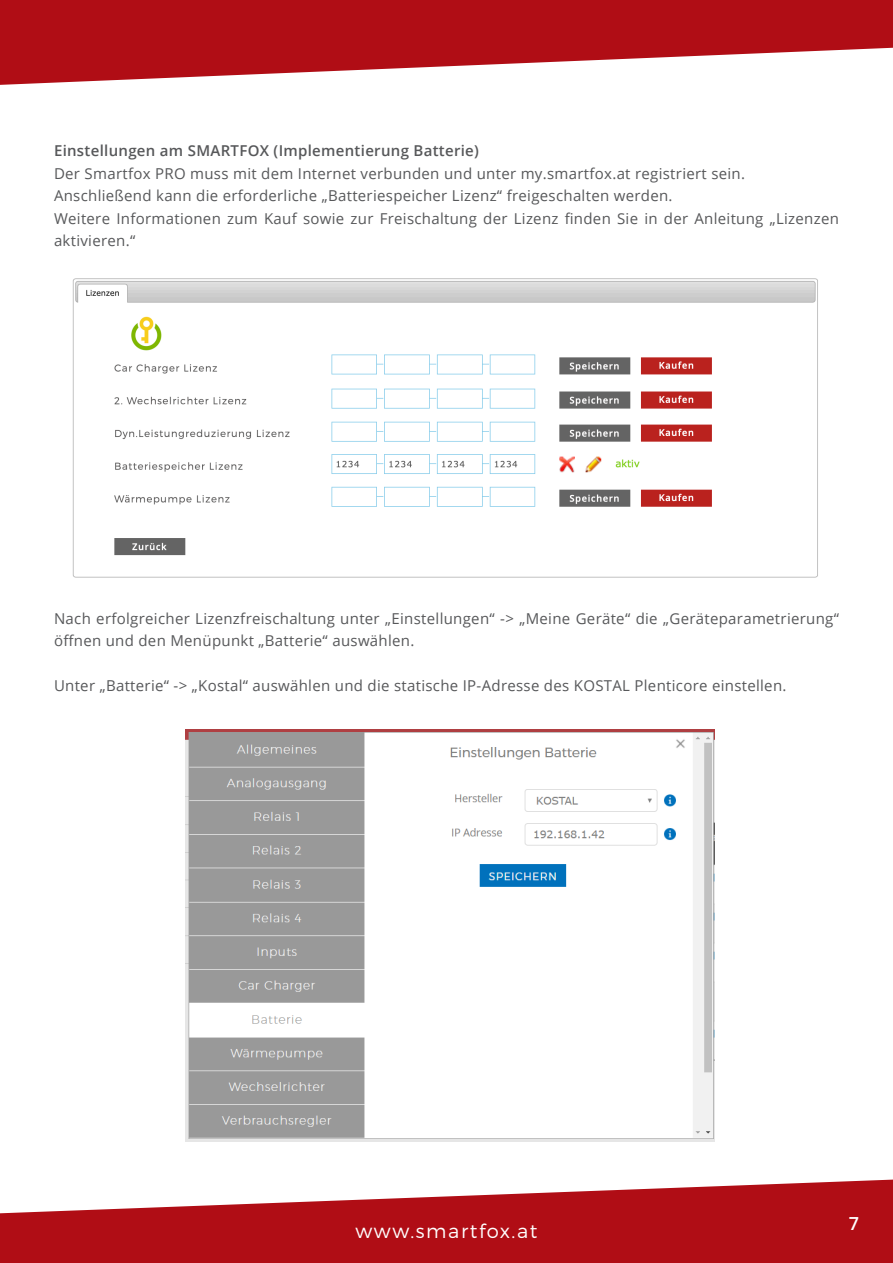
<style>
.page{position:relative;width:893px;height:1263px;background:#fff}
.page>*{position:absolute;margin:0;border:0;box-sizing:border-box;transform-origin:0 0}
.t1{font:300 19.5px "Montserrat";letter-spacing:.08em;color:#fff}
.t2{font:600 18px "Open Sans";color:#fff}
.BASE_TEXT{font:15px/22.5px "Open Sans";letter-spacing:.02em;color:#57585a}
.BASE_TEXT-2{font:600 15px "Open Sans";letter-spacing:.02em;color:#57585a}
</style>
<div class="page">
<svg style="left:0;top:1179px;width:893px;height:84px;fill:#b00d15"></svg>
<svg style="left:0;top:0;width:893px;height:85px;fill:#b00d15"></svg>
<img style="left:72px;top:278px;width:746px;height:300px">
<img style="left:186px;top:729px;width:528px;height:412px">
<p class="BASE_TEXT-2" style="left:54px;top:140px;width:426px">Einstellungen am SMARTFOX (Implementierung Batterie)</p>
<p class="BASE_TEXT" style="left:54px;top:161px;width:693px">Der Smartfox PRO muss mit dem Internet verbunden und unter my.smartfox.at registriert sein.</p>
<p class="BASE_TEXT" style="left:54px;top:184px;width:620px">Anschließend kann die erforderliche „Batteriespeicher Lizenz“ freigeschalten werden.</p>
<p class="BASE_TEXT" style="left:54px;top:206px;width:787px">Weitere Informationen zum Kauf sowie zur Freischaltung der Lizenz finden Sie in der Anleitung „Lizenzen aktivieren.“</p>
<p class="BASE_TEXT" style="left:54px;top:607px;width:786px">Nach erfolgreicher Lizenzfreischaltung unter „Einstellungen“ -&gt; „Meine Geräte“ die „Geräteparametrierung“ öffnen und den Menüpunkt „Batterie“ auswählen.</p>
<p class="BASE_TEXT" style="left:54px;top:674px;width:734px">Unter „Batterie“ -&gt; „Kostal“ auswählen und die statische IP-Adresse des KOSTAL Plenticore einstellen.</p>
<h1 class="t1" style="left:355px;top:1219px;width:183px">www.smartfox.at</h1>
<p class="t2" style="left:849px;top:1211px;width:12px">7</p>
</div>
